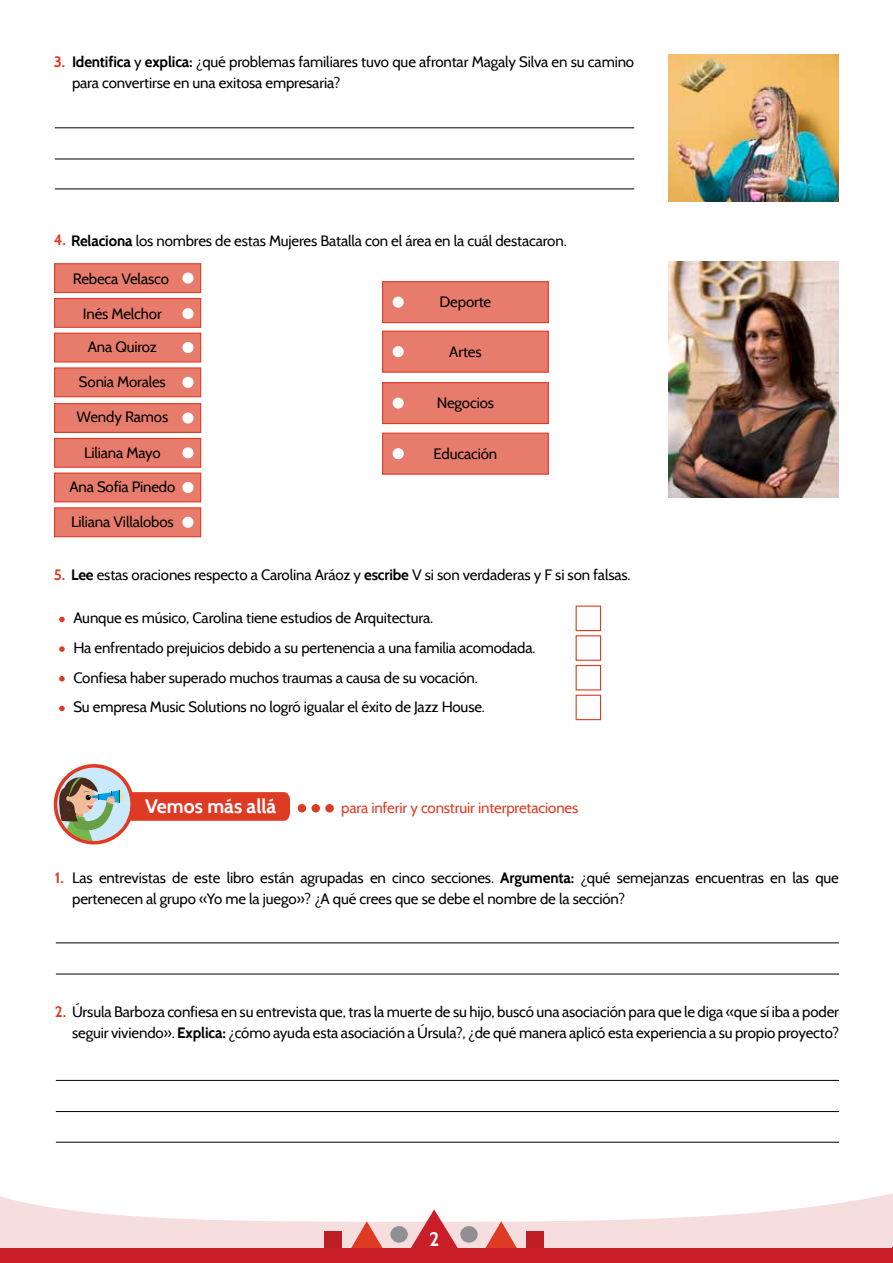
<style>
.page{position:relative;width:893px;height:1263px;background:#fff}
.page>*{position:absolute;margin:0;border:0;box-sizing:border-box;transform-origin:0 0}
.t1{font:700 19.5px "Cabin";color:#fff}
.t2{font:15px/21px "Cabin";letter-spacing:-.01em;color:#000}
.t3{font:15px "Cabin";letter-spacing:-.01em;color:#dd3b24}
.t4{font:700 15px "Cabin";color:#dd3b24}
.s1{font-weight:700}
.s2{font-weight:700;color:#dd3b24}
</style>
<div class="page">
<div style="left:382px;top:281px;width:167px;height:42px;background:#e87c6c;border:1px solid #dd3b24"></div>
<div style="left:54px;top:263px;width:147px;height:30px;background:#e87c6c;border:1px solid #dd3b24"></div>
<div style="left:54px;top:403px;width:147px;height:30px;background:#e87c6c;border:1px solid #dd3b24"></div>
<div style="left:54px;top:333px;width:147px;height:29px;background:#e87c6c;border:1px solid #dd3b24"></div>
<div style="left:54px;top:472px;width:147px;height:30px;background:#e87c6c;border:1px solid #dd3b24"></div>
<div style="left:54px;top:298px;width:147px;height:30px;background:#e87c6c;border:1px solid #dd3b24"></div>
<div style="left:54px;top:438px;width:147px;height:30px;background:#e87c6c;border:1px solid #dd3b24"></div>
<div style="left:54px;top:367px;width:147px;height:30px;background:#e87c6c;border:1px solid #dd3b24"></div>
<div style="left:54px;top:507px;width:147px;height:30px;background:#e87c6c;border:1px solid #dd3b24"></div>
<div style="left:382px;top:382px;width:167px;height:42px;background:#e87c6c;border:1px solid #dd3b24"></div>
<div style="left:382px;top:331px;width:167px;height:42px;background:#e87c6c;border:1px solid #dd3b24"></div>
<div style="left:382px;top:433px;width:167px;height:42px;background:#e87c6c;border:1px solid #dd3b24"></div>
<div style="left:298px;top:804px;width:8px;height:8px;background:#dd3b24;border-radius:50%"></div>
<div style="left:311px;top:804px;width:9px;height:8px;background:#dd3b24;border-radius:50%"></div>
<div style="left:325px;top:804px;width:9px;height:8px;background:#dd3b24;border-radius:50%"></div>
<svg style="left:54px;top:764px;width:236px;height:80px"></svg>
<hr style="left:56px;top:942px;width:783px;height:1px;background:#000">
<hr style="left:56px;top:974px;width:783px;height:1px;background:#000">
<hr style="left:56px;top:1080px;width:783px;height:1px;background:#000">
<hr style="left:56px;top:1111px;width:783px;height:1px;background:#000">
<hr style="left:55px;top:127px;width:579px;height:1px;background:#000">
<hr style="left:55px;top:159px;width:579px;height:1px;background:#000">
<svg style="left:0;top:1193px;width:893px;height:56px;fill:#f6ddde"></svg>
<div style="left:460px;top:1226px;width:18px;height:17px;background:#8e9093;border-radius:50%"></div>
<svg style="left:485px;top:1221px;width:32px;height:28px"></svg>
<div style="left:527px;top:1231px;width:17px;height:18px;background:#bb1f23"></div>
<div style="left:390px;top:1226px;width:18px;height:17px;background:#8e9093;border-radius:50%"></div>
<svg style="left:351px;top:1221px;width:32px;height:28px"></svg>
<div style="left:324px;top:1231px;width:17px;height:18px;background:#bb1f23"></div>
<div style="left:0;top:1249px;width:893px;height:14px;background:#c91e27"></div>
<svg style="left:402px;top:1209px;width:65px;height:40px"></svg>
<img style="left:668px;top:54px;width:171px;height:148px">
<img style="left:668px;top:261px;width:171px;height:237px">
<hr style="left:55px;top:189px;width:579px;height:1px;background:#000">
<div style="left:576px;top:606px;width:25px;height:25px;border:1px solid #dd3b24"></div>
<div style="left:576px;top:665px;width:25px;height:25px;border:1px solid #dd3b24"></div>
<div style="left:576px;top:635px;width:25px;height:26px;border:1px solid #dd3b24"></div>
<div style="left:576px;top:695px;width:25px;height:25px;border:1px solid #dd3b24"></div>
<svg style="left:59px;top:617px;width:6px;height:5px"></svg>
<svg style="left:59px;top:676px;width:6px;height:5px"></svg>
<svg style="left:59px;top:646px;width:6px;height:6px"></svg>
<svg style="left:59px;top:706px;width:6px;height:5px"></svg>
<hr style="left:56px;top:1142px;width:783px;height:1px;background:#000">
<div style="left:182px;top:273px;width:12px;height:11px;background:#fff;border-radius:50%"></div>
<div style="left:393px;top:297px;width:11px;height:11px;background:#fff;border-radius:50%"></div>
<div style="left:393px;top:397px;width:11px;height:12px;background:#fff;border-radius:50%"></div>
<div style="left:393px;top:346px;width:11px;height:11px;background:#fff;border-radius:50%"></div>
<div style="left:393px;top:448px;width:11px;height:11px;background:#fff;border-radius:50%"></div>
<svg style="left:182px;top:412px;width:12px;height:12px"></svg>
<div style="left:182px;top:342px;width:12px;height:11px;background:#fff;border-radius:50%"></div>
<div style="left:182px;top:482px;width:12px;height:11px;background:#fff;border-radius:50%"></div>
<div style="left:182px;top:308px;width:12px;height:11px;background:#fff;border-radius:50%"></div>
<div style="left:182px;top:447px;width:12px;height:11px;background:#fff;border-radius:50%"></div>
<div style="left:182px;top:377px;width:12px;height:11px;background:#fff;border-radius:50%"></div>
<div style="left:182px;top:517px;width:12px;height:11px;background:#fff;border-radius:50%"></div>
<p class="t4" style="left:54px;top:52px;width:13px">3.</p>
<p class="t2" style="left:72px;top:51px;width:564px"><span class="s1">Identifica</span> y <span class="s1">explica:</span> ¿qué problemas familiares tuvo que afrontar Magaly Silva en su camino para convertirse en una exitosa empresaria?</p>
<p class="t2" style="left:54px;top:230px;width:514px"><span class="s2">4.</span> <span class="s1">Relaciona</span> los nombres de estas Mujeres Batalla con el área en la cuál destacaron.</p>
<p class="t2" style="left:73px;top:268px;width:98px">Rebeca Velasco</p>
<p class="t2" style="left:83px;top:303px;width:80px">Inés Melchor</p>
<p class="t2" style="left:88px;top:336px;width:71px">Ana Quiroz</p>
<p class="t2" style="left:79px;top:371px;width:88px">Sonia Morales</p>
<p class="t2" style="left:77px;top:406px;width:93px">Wendy Ramos</p>
<p class="t2" style="left:84px;top:442px;width:78px">Liliana Mayo</p>
<p class="t2" style="left:69px;top:476px;width:107px">Ana Sofía Pinedo</p>
<p class="t2" style="left:71px;top:511px;width:104px">Liliana Villalobos</p>
<p class="t2" style="left:440px;top:291px;width:53px">Deporte</p>
<p class="t2" style="left:449px;top:341px;width:34px">Artes</p>
<p class="t2" style="left:437px;top:392px;width:59px">Negocios</p>
<p class="t2" style="left:434px;top:443px;width:65px">Educación</p>
<p class="t2" style="left:54px;top:564px;width:578px"><span class="s2">5.</span> <span class="s1">Lee</span> estas oraciones respecto a Carolina Aráoz y <span class="s1">escribe</span> V si son verdaderas y F si son falsas.</p>
<p class="t2" style="left:73px;top:607px;width:361px">Aunque es músico, Carolina tiene estudios de Arquitectura.</p>
<p class="t2" style="left:73px;top:637px;width:464px">Ha enfrentado prejuicios debido a su pertenencia a una familia acomodada.</p>
<p class="t2" style="left:73px;top:667px;width:406px">Confiesa haber superado muchos traumas a causa de su vocación.</p>
<p class="t2" style="left:73px;top:696px;width:413px">Su empresa Music Solutions no logró igualar el éxito de Jazz House.</p>
<h1 class="t1" style="left:145px;top:794px;width:133px">Vemos más allá</h1>
<p class="t3" style="left:341px;top:798px;width:238px">para inferir y construir interpretaciones</p>
<p class="t4" style="left:55px;top:868px;width:11px">1.</p>
<p class="t2" style="left:72px;top:867px;width:768px">Las entrevistas de este libro están agrupadas en cinco secciones. <span class="s1">Argumenta:</span> ¿qué semejanzas encuentras en las que pertenecen al grupo «Yo me la juego»? ¿A qué crees que se debe el nombre de la sección?</p>
<p class="t2" style="left:55px;top:1001px;width:786px"><span class="s2">2.</span> Úrsula Barboza confiesa en su entrevista que, tras la muerte de su hijo, buscó una asociación para que le diga «que sí iba a poder</p>
<p class="t2" style="left:72px;top:1022px;width:768px">seguir viviendo». <span class="s1">Explica:</span> ¿cómo ayuda esta asociación a Úrsula?, ¿de qué manera aplicó esta experiencia a su propio proyecto?</p>
<h1 class="t1" style="left:429px;top:1227px;width:12px">2</h1>
</div>
